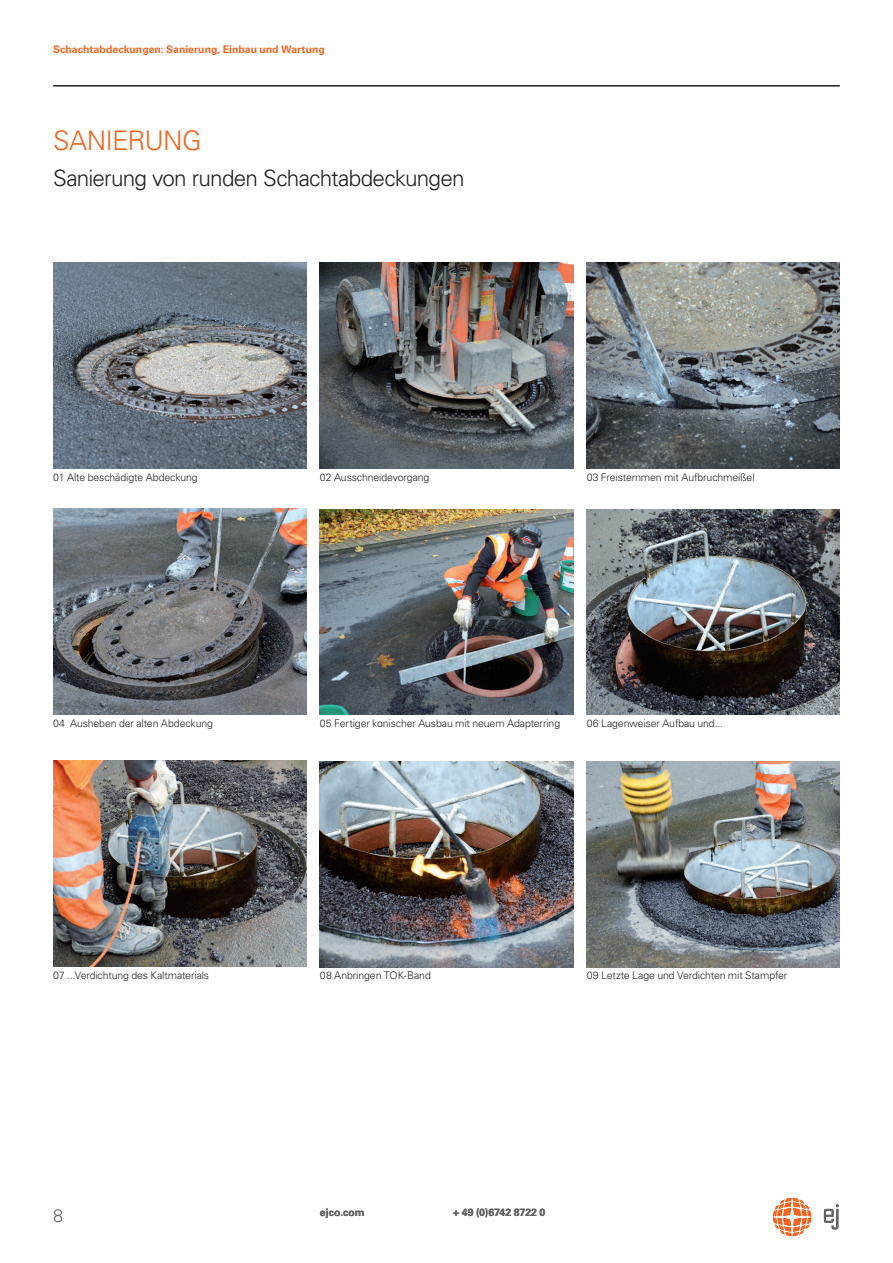
<style>
.page{position:relative;width:893px;height:1263px;background:#fff}
.page>*{position:absolute;margin:0;border:0;box-sizing:border-box;transform-origin:0 0}
.t1{font:300 27px "Univers LT Pro 45";letter-spacing:-.03em;color:#f36421}
.t2{font:300 22.5px "Univers LT Pro 45";letter-spacing:-.035em;color:#231f20}
.t3{font:300 18px "Univers LT Pro 45";color:#636366}
.t4{font:300 10.5px "Univers LT Pro 45";letter-spacing:-.01em;color:#231f20}
.t5{font:700 10.5px "Univers LT Pro 65";color:#f36421}
.t6{font:700 10.5px "Univers LT Pro 65";letter-spacing:.005em;color:#636366}
</style>
<div class="page">
<svg style="left:824px;top:1204px;width:15px;height:25px"></svg>
<svg style="left:773px;top:1198px;width:38px;height:38px"></svg>
<hr style="left:53px;top:85px;width:787px;height:2px;background:#231f20">
<img style="left:53px;top:263px;width:253px;height:205px">
<img style="left:587px;top:263px;width:253px;height:206px">
<img style="left:320px;top:263px;width:253px;height:206px">
<img style="left:53px;top:509px;width:253px;height:205px">
<img style="left:587px;top:509px;width:253px;height:206px">
<img style="left:320px;top:509px;width:253px;height:206px">
<img style="left:53px;top:761px;width:253px;height:205px">
<img style="left:587px;top:761px;width:253px;height:206px">
<img style="left:320px;top:761px;width:253px;height:206px">
<p class="t5" style="left:53px;top:43px;width:273px">Schachtabdeckungen: Sanierung, Einbau und Wartung</p>
<p class="t1" style="left:53px;top:124px;width:150px">SANIERUNG</p>
<p class="t2" style="left:53px;top:164px;width:413px">Sanierung von runden Schachtabdeckungen</p>
<p class="t4" style="left:53px;top:471px;width:146px">01 Alte beschädigte Abdeckung</p>
<p class="t4" style="left:320px;top:471px;width:111px">02 Ausschneidevorgang</p>
<p class="t4" style="left:587px;top:471px;width:169px">03 Freistemmen mit Aufbruchmeißel</p>
<p class="t4" style="left:53px;top:717px;width:161px">04 Ausheben der alten Abdeckung</p>
<p class="t4" style="left:320px;top:717px;width:242px">05 Fertiger konischer Ausbau mit neuem Adapterring</p>
<p class="t4" style="left:587px;top:717px;width:138px">06 Lagenweiser Aufbau und...</p>
<p class="t4" style="left:53px;top:969px;width:157px">07 ...Verdichtung des Kaltmaterials</p>
<p class="t4" style="left:587px;top:969px;width:202px">09 Letzte Lage und Verdichten mit Stampfer</p>
<p class="t4" style="left:320px;top:969px;width:112px">08 Anbringen TOK-Band</p>
<h3 class="t3" style="left:53px;top:1204px;width:12px">8</h3>
<p class="t6" style="left:320px;top:1206px;width:46px">ejco.com</p>
<p class="t6" style="left:453px;top:1206px;width:94px">+ 49 (0)6742 8722 0</p>
</div>
